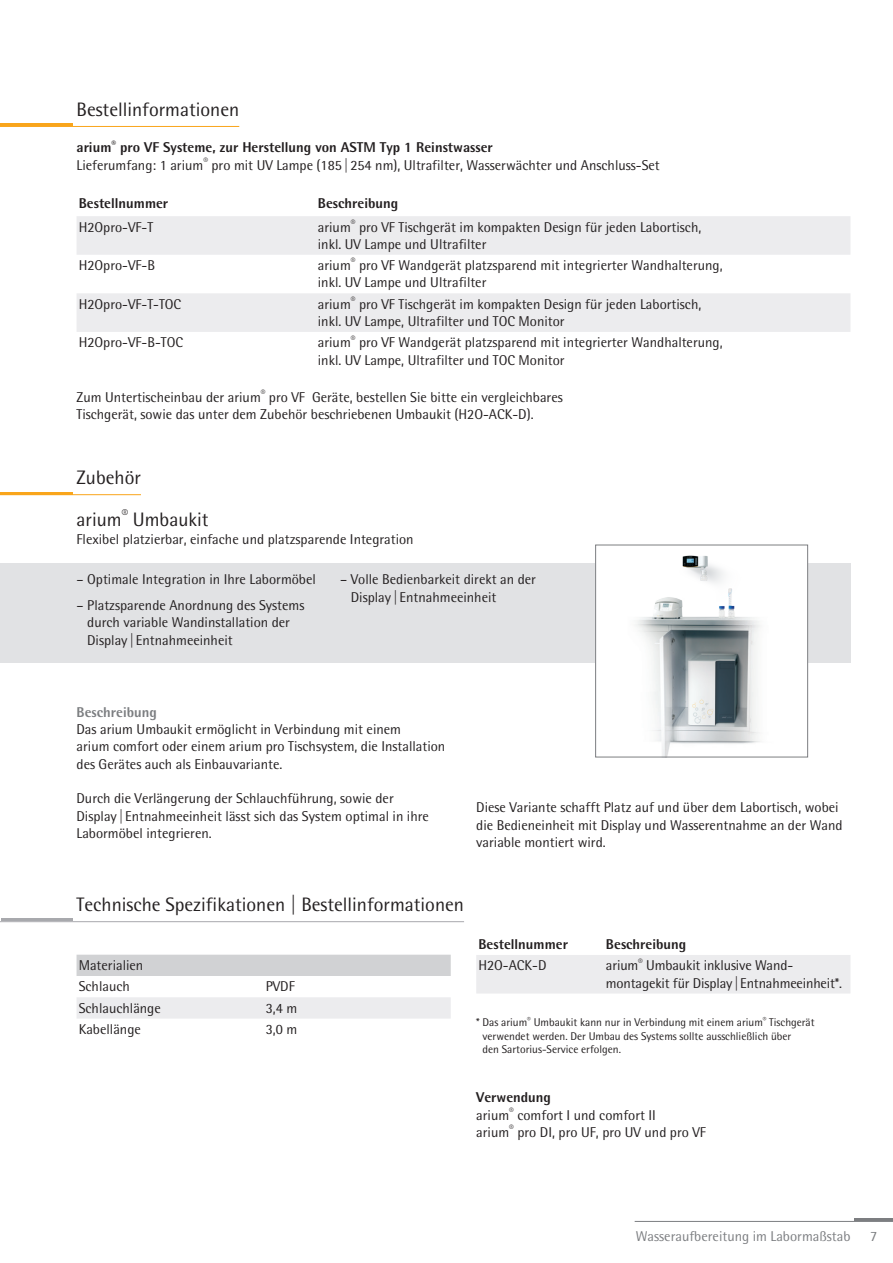
<style>
.page{position:relative;width:893px;height:1263px;background:#fff}
.page>*{position:absolute;margin:0;border:0;box-sizing:border-box;transform-origin:0 0}
.t1{font:19.5px "Sartorius Rotis Sans 2013";color:#231f20}
.t2{font:14.25px/17.2px "Sartorius Rotis Sans 2013";color:#231f20}
.t3{font:800 14.25px "Sartorius Rotis Sans 2013";color:#231f20}
.t4{font:14.25px "Sartorius Rotis Sans 2013";color:#7c7e81}
.t5{font:800 14.25px "Sartorius Rotis Sans 2013";color:#7c7e81}
.t6{font:11.25px/13.5px "Sartorius Rotis Sans 2013";color:#231f20}
.s1{font-weight:800}
</style>
<div class="page">
<hr style="left:635px;top:1221px;width:258px;height:1px;background:#7c7e81">
<hr style="left:855px;top:1218px;width:38px;height:3px;background:#7c7e81">
<svg style="left:77px;top:216px;width:773px;height:116px;fill:#ececee"></svg>
<div style="left:0;top:563px;width:850px;height:100px;background:#e1e2e4"></div>
<div style="left:596px;top:545px;width:212px;height:212px;background:#fff"></div>
<img style="left:635px;top:555px;width:125px;height:200px">
<div style="left:595px;top:545px;width:213px;height:212px;border:1px solid #7c7e81"></div>
<hr style="left:0;top:123px;width:72px;height:3px;background:#f9a51b">
<hr style="left:0;top:126px;width:239px;height:1px;background:#f9a51b">
<hr style="left:0;top:492px;width:72px;height:3px;background:#f9a51b">
<hr style="left:0;top:494px;width:141px;height:1px;background:#f9a51b">
<hr style="left:0;top:921px;width:464px;height:1px;background:#a8a9ad">
<hr style="left:1px;top:918px;width:71px;height:3px;background:#a8a9ad">
<div style="left:77px;top:955px;width:374px;height:21px;background:#d1d2d4"></div>
<div style="left:77px;top:997px;width:374px;height:21px;background:#ececee"></div>
<div style="left:476px;top:955px;width:374px;height:38px;background:#ececee"></div>
<h1 class="t1" style="left:77px;top:97px;width:164px">Bestellinformationen</h1>
<p class="t2" style="left:77px;top:139px;width:585px"><span class="s1">arium</span><sup>®</sup> <span class="s1">pro VF Systeme, zur Herstellung von ASTM Typ 1 Reinstwasser<br></span>Lieferumfang: 1 arium<sup>®</sup> pro mit UV Lampe (185|254 nm), Ultrafilter, Wasserwächter und Anschluss-Set</p>
<p class="t3" style="left:79px;top:194px;width:91px">Bestellnummer</p>
<p class="t3" style="left:318px;top:194px;width:82px">Beschreibung</p>
<p class="t2" style="left:79px;top:218px;width:76px">H2Opro-VF-T</p>
<p class="t2" style="left:318px;top:218px;width:385px">arium<sup>®</sup> pro VF Tischgerät im kompakten Design für jeden Labortisch, inkl. UV Lampe und Ultrafilter</p>
<p class="t2" style="left:79px;top:257px;width:78px">H2Opro-VF-B</p>
<p class="t2" style="left:318px;top:257px;width:406px">arium<sup>®</sup> pro VF Wandgerät platzsparend mit integrierter Wandhalterung, inkl. UV Lampe und Ultrafilter</p>
<p class="t2" style="left:79px;top:295px;width:104px">H2Opro-VF-T-TOC</p>
<p class="t2" style="left:318px;top:295px;width:385px">arium<sup>®</sup> pro VF Tischgerät im kompakten Design für jeden Labortisch, inkl. UV Lampe, Ultrafilter und TOC Monitor</p>
<p class="t2" style="left:79px;top:334px;width:106px">H2Opro-VF-B-TOC</p>
<p class="t2" style="left:318px;top:334px;width:406px">arium<sup>®</sup> pro VF Wandgerät platzsparend mit integrierter Wandhalterung, inkl. UV Lampe, Ultrafilter und TOC Monitor</p>
<p class="t2" style="left:77px;top:389px;width:488px">Zum Untertischeinbau der arium<sup>®</sup> pro VF Geräte, bestellen Sie bitte ein vergleichbares<br>Tischgerät, sowie das unter dem Zubehör beschriebenen Umbaukit (H2O-ACK-D).</p>
<h1 class="t1" style="left:77px;top:466px;width:66px">Zubehör</h1>
<h1 class="t1" style="left:77px;top:508px;width:134px">arium<sup>®</sup> Umbaukit</h1>
<p class="t2" style="left:77px;top:530px;width:339px">Flexibel platzierbar, einfache und platzsparende Integration</p>
<p class="t2" style="left:77px;top:571px;width:241px">– Optimale Integration in Ihre Labormöbel</p>
<p class="t2" style="left:87px;top:596px;width:219px;text-indent:-11px">– Platzsparende Anordnung des Systems durch variable Wandinstallation der<br>Display | Entnahmeeinheit</p>
<p class="t2" style="left:351px;top:571px;width:187px;text-indent:-11px">– Volle Bedienbarkeit direkt an der<br>Display | Entnahmeeinheit</p>
<p class="t5" style="left:77px;top:703px;width:82px">Beschreibung</p>
<p class="t2" style="left:77px;top:721px;width:370px">Das arium Umbaukit ermöglicht in Verbindung mit einem<br>arium comfort oder einem arium pro Tischsystem, die Installation des Gerätes auch als Einbauvariante.</p>
<p class="t2" style="left:77px;top:790px;width:354px">Durch die Verlängerung der Schlauchführung, sowie der<br>Display | Entnahmeeinheit lässt sich das System optimal in ihre<br>Labormöbel integrieren.</p>
<p class="t2" style="left:476px;top:799px;width:368px">Diese Variante schafft Platz auf und über dem Labortisch, wobei die Bedieneinheit mit Display und Wasserentnahme an der Wand variable montiert wird.</p>
<h1 class="t1" style="left:77px;top:893px;width:389px">Technische Spezifikationen | Bestellinformationen</h1>
<p class="t2" style="left:79px;top:954px;width:66px;line-height:21.3px">Materialien<br>Schlauch</p>
<p class="t2" style="left:266px;top:978px;width:31px">PVDF</p>
<p class="t2" style="left:79px;top:999px;width:84px">Schlauchlänge</p>
<p class="t2" style="left:266px;top:999px;width:33px">3,4 m</p>
<p class="t2" style="left:79px;top:1020px;width:64px">Kabellänge</p>
<p class="t2" style="left:266px;top:1020px;width:33px">3,0 m</p>
<p class="t3" style="left:478px;top:935px;width:91px">Bestellnummer</p>
<p class="t3" style="left:606px;top:935px;width:82px">Beschreibung</p>
<p class="t2" style="left:478px;top:957px;width:70px">H2O-ACK-D</p>
<p class="t2" style="left:606px;top:957px;width:238px">arium<sup>®</sup> Umbaukit inklusive Wand&shy;montagekit für Display|Entnahmeeinheit*.</p>
<p class="t6" style="left:483px;top:1016px;width:334px;text-indent:-6px">* Das arium<sup>®</sup> Umbaukit kann nur in Verbindung mit einem arium<sup>®</sup> Tischgerät verwendet werden. Der Umbau des Systems sollte ausschließlich über<br>den Sartorius-Service erfolgen.</p>
<p class="t2" style="left:476px;top:1089px;width:231px"><span class="s1">Verwendung<br></span>arium<sup>®</sup> comfort I und comfort II<br>arium<sup>®</sup> pro DI, pro UF, pro UV und pro VF</p>
<p class="t4" style="left:636px;top:1228px;width:216px">Wasseraufbereitung im Labormaßstab</p>
<p class="t4" style="left:870px;top:1228px;width:9px">7</p>
</div>
